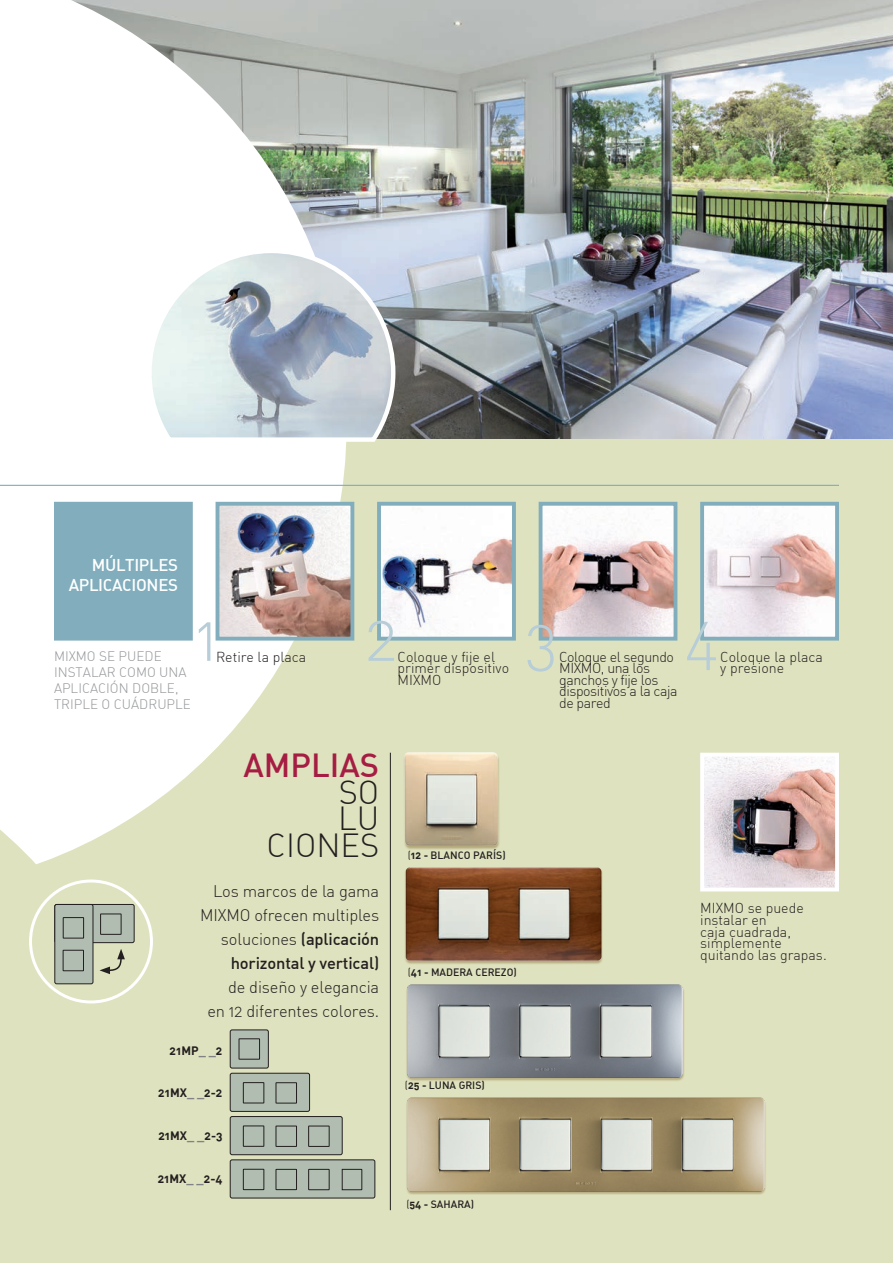
<style>
.page{position:relative;width:893px;height:1263px;background:#dfe2be}
.page>*{position:absolute;margin:0;border:0;box-sizing:border-box;transform-origin:0 0}
.t1{font:300 64.35px "DIN Alternate";color:#b7cdd7}
.t2{font:300 32.7px/26.8px "DIN Alternate";color:#231f20;text-align:right}
.t3{font:500 32.7px "DIN Alternate";color:#a61d43}
.t4{font:500 16.8px/20.5px "DIN Alternate";letter-spacing:-.02em;color:#fff;text-align:right}
.t5{font:300 16.5px/24px "DIN Alternate";letter-spacing:-.01em;color:#231f20;text-align:right}
.t6{font:300 14.1px/11.6px "DIN Alternate";color:#231f20}
.t7{font:300 14.1px/11.6px "DIN Alternate";letter-spacing:-.03em;color:#231f20}
.t8{font:300 13.5px/16.2px "DIN Alternate";color:#939598}
.t9{font:700 12px "DIN Alternate";color:#231f20}
.t10{font:500 10.5px "DIN Alternate";color:#231f20}
.s1{font-weight:500}
.s2{color:#808285}
.s3{font-weight:400}
.s4{font-weight:700}
</style>
<div class="page">
<img style="left:347px;top:0;width:546px;height:438px">
<svg style="left:0;top:0;width:347px;height:809px;background:#eeefeb"></svg>
<svg style="left:0;top:732px;width:145px;height:272px;fill:#fcfcf9"></svg>
<svg style="left:145px;top:247px;width:253px;height:199px;background:#c9d2d9"></svg>
<div style="left:54px;top:502px;width:139px;height:139px;background:#81adbc;border:4px solid #81adbc"></div>
<hr style="left:390px;top:753px;width:1px;height:457px;background:#231f20">
<img style="left:382px;top:507px;width:129px;height:129px">
<div style="left:377px;top:502px;width:139px;height:139px;border:4px solid #81adbc"></div>
<img style="left:221px;top:507px;width:128px;height:129px">
<div style="left:216px;top:502px;width:138px;height:139px;border:4px solid #81adbc"></div>
<img style="left:544px;top:507px;width:128px;height:129px">
<div style="left:539px;top:502px;width:138px;height:139px;border:4px solid #81adbc"></div>
<img style="left:705px;top:507px;width:129px;height:129px">
<div style="left:700px;top:502px;width:139px;height:139px;border:4px solid #81adbc"></div>
<img style="left:705px;top:758px;width:129px;height:128px">
<div style="left:700px;top:753px;width:139px;height:138px;border:4px solid #fff"></div>
<img style="left:406px;top:984px;width:278px;height:97px">
<img style="left:405px;top:867px;width:198px;height:97px">
<img style="left:406px;top:1097px;width:360px;height:98px">
<hr style="left:0;top:485px;width:839px;height:1px;background:#81adbc">
<img style="left:404px;top:752px;width:95px;height:98px">
<svg style="left:229px;top:1029px;width:147px;height:170px"></svg>
<div style="left:29px;top:879px;width:124px;height:124px;border:3px solid #fff;border-radius:50%"></div>
<svg style="left:54px;top:904px;width:81px;height:80px"></svg>
<p class="t4" style="left:69px;top:554px;width:111px">MÚLTIPLES<br>APLICACIONES</p>
<h1 class="t1" style="left:366px;top:598px;width:33px">2</h1>
<h1 class="t1" style="left:196px;top:598px;width:24px">1</h1>
<h1 class="t1" style="left:525px;top:601px;width:34px">3</h1>
<h1 class="t1" style="left:685px;top:599px;width:35px">4</h1>
<p class="t8" style="left:54px;top:648px;width:138px">MIXMO SE PUEDE<br>INSTALAR COMO UNA<br>APLICACIÓN DOBLE,<br>TRIPLE O CUÁDRUPLE</p>
<p class="t6" style="left:398px;top:651px;width:113px">Coloque y fije el primer dispositivo<br>MIXMO</p>
<p class="t6" style="left:216px;top:651px;width:92px">Retire la placa</p>
<p class="t7" style="left:559px;top:651px;width:120px">Coloque el segundo<br>MIXMO, una los ganchos y fije los dispositivos a la caja de pared</p>
<p class="t6" style="left:720px;top:650px;width:104px">Coloque la placa y presione</p>
<h2 class="t3" style="left:244px;top:744px;width:137px">AMPLIAS</h2>
<h2 class="t2" style="left:267px;top:778px;width:114px">SO<br>LU<br>CIONES</h2>
<p class="t5" style="left:200px;top:878px;width:181px">Los marcos de la gama<br>MIXMO ofrecen multiples soluciones <span class="s1">(aplicación horizontal y vertical)</span></p>
<p class="t5" style="left:207px;top:975px;width:173px">de diseño y elegancia en 12 diferentes colores.</p>
<p class="t9" style="left:170px;top:1042px;width:54px">21MP<span class="s2">_ _</span>2</p>
<p class="t9" style="left:158px;top:1085px;width:66px">21MX<span class="s2">_ _</span>2-2</p>
<p class="t9" style="left:158px;top:1128px;width:66px">21MX<span class="s2">_ _</span>2-3</p>
<p class="t9" style="left:158px;top:1171px;width:66px">21MX<span class="s2">_ _</span>2-4</p>
<p class="t10" style="left:408px;top:849px;width:99px"><span class="s3">(</span><span class="s4">12 -</span> BLANCO PARÍS)</p>
<p class="t10" style="left:408px;top:965px;width:111px"><span class="s3">(</span><span class="s4">41 -</span> MADERA CEREZO)</p>
<p class="t10" style="left:405px;top:1079px;width:81px"><span class="s3">(</span><span class="s4">25 -</span> LUNA GRIS)</p>
<p class="t10" style="left:406px;top:1198px;width:69px"><span class="s3">(</span><span class="s4">54 -</span> SAHARA)</p>
<p class="t6" style="left:700px;top:902px;width:128px">MIXMO se puede instalar en<br>caja cuadrada, simplemente quitando las grapas.</p>
</div>
